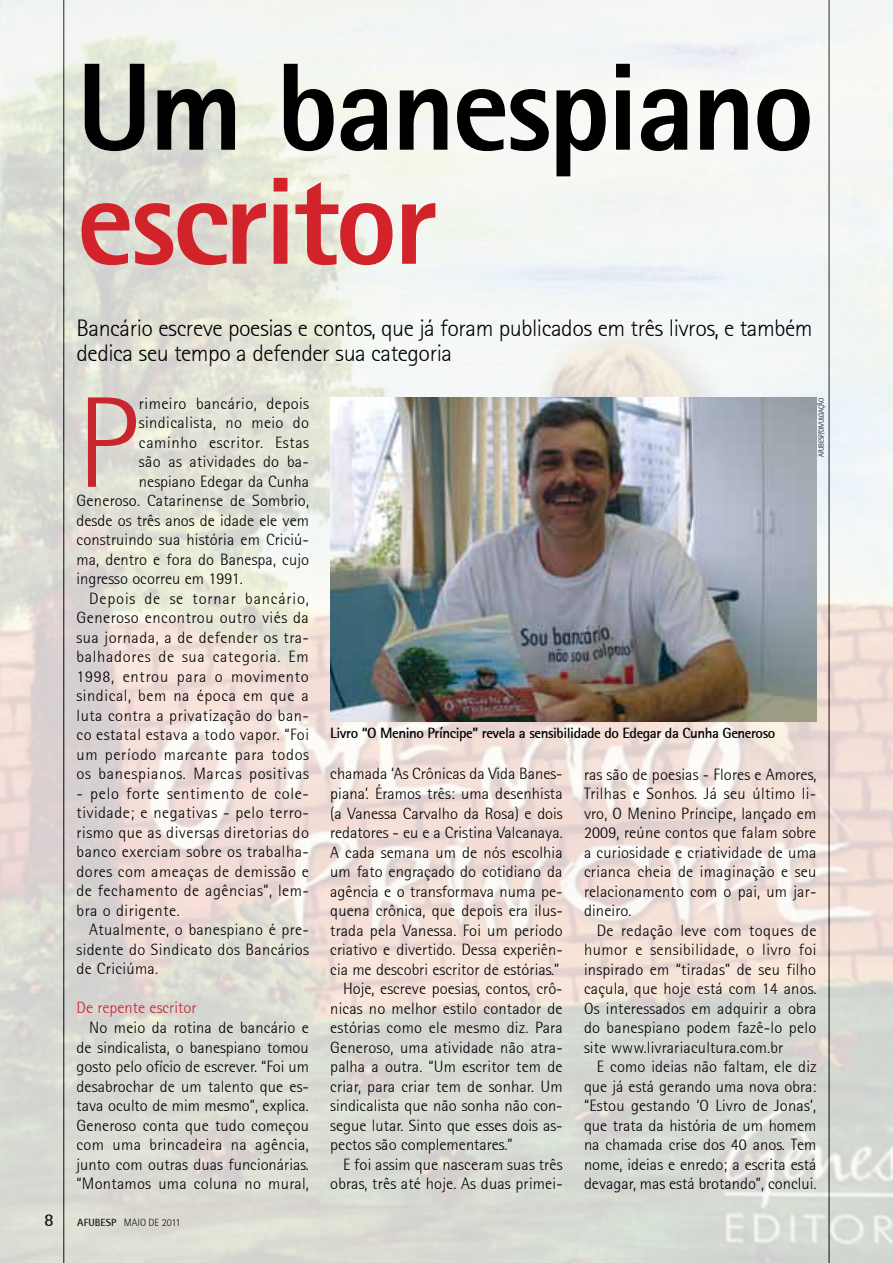
<style>
.page{position:relative;width:893px;height:1263px;background:#fff}
.page>*{position:absolute;margin:0;border:0;box-sizing:border-box;transform-origin:0 0}
.t1{font:300 129.6px "Rotis Semi Sans 45";color:#c9252c}
.t2{font:800 124.5px "Rotis Sans Serif 75";letter-spacing:-.03em;color:#000}
.t3{font:800 124.5px "Rotis Sans Serif 75";letter-spacing:-.03em;color:#d2232a}
.t4{font:300 24px/25.5px "Rotis Sans Serif 45";letter-spacing:-.02em;color:#000}
.t5{font:700 18px "Rotis Sans Serif 65";color:#000}
.t6{font:300 16.5px/19.5px "Rotis Semi Sans 45";letter-spacing:.01em;color:#000;text-align:justify}
.t7{font:300 16.5px "Rotis Semi Sans 45";letter-spacing:.03em;color:#000}
.t8{font:300 16.5px "Rotis Semi Sans 45";letter-spacing:.04em;color:#000}
.t9{font:300 16.5px "Rotis Semi Sans 45";letter-spacing:.05em;color:#000}
.t10{font:300 16.5px "Rotis Semi Sans 45";letter-spacing:.045em;color:#000}
.t11{font:300 16.5px "Rotis Semi Sans 45";letter-spacing:.035em;color:#000}
.t12{font:300 16.5px "Rotis Semi Sans 45";color:#c9252c}
.t13{font:700 15px "Rotis Sans Serif 65";letter-spacing:-.03em;color:#000}
.t14{font:300 10.5px "Rotis Sans Serif 45";color:#000}
.t15{font:300 7.5px "Rotis Sans Serif 45";letter-spacing:-.05em;color:#000}
.s1{font-family:"Rotis Sans Serif 65";font-weight:700}
</style>
<div class="page">
<img style="left:0;top:0;width:893px;height:1263px">
<img style="left:330px;top:398px;width:486px;height:324px">
<h2 class="t2" style="left:77px;top:28px;width:740px">Um banespiano</h2>
<h2 class="t3" style="left:77px;top:142px;width:363px">escritor</h2>
<h3 class="t4" style="left:77px;top:315px;width:737px">Bancário escreve poesias e contos, que já foram publicados em três livros, e também dedica seu tempo a defender sua categoria</h3>
<h1 class="t1" style="left:77px;top:369px;width:64px">P</h1>
<p class="t6" style="left:139px;top:393px;width:172px">rimeiro bancário, depois</p>
<p class="t6" style="left:139px;top:413px;width:172px">sindicalista, no meio do</p>
<p class="t8" style="left:139px;top:433px;width:172px">caminho escritor. Estas</p>
<p class="t6" style="left:139px;top:452px;width:171px">são as atividades do ba-</p>
<p class="t6" style="left:139px;top:471px;width:172px">nespiano Edegar da Cunha</p>
<p class="t6" style="left:77px;top:491px;width:234px">Generoso. Catarinense de Sombrio,</p>
<p class="t6" style="left:77px;top:510px;width:234px">desde os três anos de idade ele vem</p>
<p class="t6" style="left:77px;top:530px;width:234px">construindo sua história em Criciú-</p>
<p class="t6" style="left:77px;top:549px;width:234px">ma, dentro e fora do Banespa, cujo</p>
<p class="t6" style="left:77px;top:569px;width:168px">ingresso ocorreu em 1991.</p>
<p class="t9" style="left:89px;top:589px;width:221px">Depois de se tornar bancário,</p>
<p class="t7" style="left:77px;top:608px;width:234px">Generoso encontrou outro viés da</p>
<p class="t7" style="left:77px;top:628px;width:234px">sua jornada, a de defender os tra-</p>
<p class="t8" style="left:77px;top:647px;width:234px">balhadores de sua categoria. Em</p>
<p class="t10" style="left:77px;top:667px;width:234px">1998, entrou para o movimento</p>
<p class="t11" style="left:77px;top:686px;width:234px">sindical, bem na época em que a</p>
<p class="t7" style="left:77px;top:706px;width:234px">luta contra a privatização do ban-</p>
<p class="t7" style="left:77px;top:725px;width:234px">co estatal estava a todo vapor. “Foi</p>
<p class="t8" style="left:77px;top:745px;width:234px">um período marcante para todos</p>
<p class="t8" style="left:77px;top:764px;width:234px">os banespianos. Marcas positivas</p>
<p class="t6" style="left:77px;top:784px;width:234px">- pelo forte sentimento de cole&shy;tividade; e negativas - pelo terro&shy;rismo que as diversas diretorias do banco exerciam sobre os trabalha&shy;dores com ameaças de demissão e de fechamento de agências”, lem&shy;bra o dirigente.</p>
<p class="t6" style="left:77px;top:920px;width:234px;text-indent:13px">Atualmente, o banespiano é pre&shy;sidente do Sindicato dos Bancários de Criciúma.</p>
<p class="t12" style="left:77px;top:998px;width:122px">De repente escritor</p>
<p class="t6" style="left:77px;top:1018px;width:234px;text-indent:13px">No meio da rotina de bancário e de sindicalista, o banespiano tomou gosto pelo ofício de escrever. “Foi um desabrochar de um talento que es&shy;tava oculto de mim mesmo”, explica.<br>Generoso conta que tudo começou com uma brincadeira na agência, junto com outras duas funcionárias. “Montamos uma coluna no mural,</p>
<p class="t5" style="left:44px;top:1208px;width:11px">8</p>
<p class="t14" style="left:77px;top:1216px;width:105px"><span class="s1">Afubesp</span> maio de 2011</p>
<p class="t15" style="left:817px;top:457px;width:61px;rotate:-90deg">Afubesp/divulgação</p>
<p class="t13" style="left:330px;top:723px;width:446px">Livro “O Menino Príncipe” revela a sensibilidade do Edegar da Cunha Generoso</p>
<p class="t6" style="left:330px;top:764px;width:234px">chamada ‘As Crônicas da Vida Banes-</p>
<p class="t6" style="left:330px;top:784px;width:234px">piana’. Éramos três: uma desenhista</p>
<p class="t6" style="left:330px;top:803px;width:234px">(a Vanessa Carvalho da Rosa) e dois</p>
<p class="t6" style="left:330px;top:823px;width:234px">redatores - eu e a Cristina Valcanaya.</p>
<p class="t6" style="left:330px;top:842px;width:234px">A cada semana um de nós escolhia</p>
<p class="t6" style="left:330px;top:862px;width:234px">um fato engraçado do cotidiano da</p>
<p class="t6" style="left:330px;top:881px;width:234px">agência e o transformava numa pe-</p>
<p class="t6" style="left:330px;top:901px;width:234px">quena crônica, que depois era ilus-</p>
<p class="t6" style="left:330px;top:920px;width:234px">trada pela Vanessa. Foi um período</p>
<p class="t6" style="left:330px;top:940px;width:234px">criativo e divertido. Dessa experiên-</p>
<p class="t6" style="left:330px;top:959px;width:231px">cia me descobri escritor de estórias.”</p>
<p class="t6" style="left:343px;top:979px;width:221px">Hoje, escreve poesias, contos, crô-</p>
<p class="t6" style="left:330px;top:998px;width:234px">nicas no melhor estilo contador de</p>
<p class="t6" style="left:330px;top:1018px;width:234px">estórias como ele mesmo diz. Para</p>
<p class="t6" style="left:330px;top:1037px;width:234px">Generoso, uma atividade não atra-</p>
<p class="t6" style="left:330px;top:1057px;width:234px">palha a outra. “Um escritor tem de</p>
<p class="t6" style="left:330px;top:1076px;width:234px">criar, para criar tem de sonhar. Um</p>
<p class="t6" style="left:330px;top:1096px;width:234px">sindicalista que não sonha não con-</p>
<p class="t6" style="left:330px;top:1115px;width:234px">segue lutar. Sinto que esses dois as-</p>
<p class="t6" style="left:330px;top:1135px;width:184px">pectos são complementares.”</p>
<p class="t6" style="left:343px;top:1154px;width:221px">E foi assim que nasceram suas três</p>
<p class="t6" style="left:330px;top:1174px;width:234px">obras, três até hoje. As duas primei-</p>
<p class="t6" style="left:584px;top:764px;width:234px">ras são de poesias - Flores e Amores, Trilhas e Sonhos. Já seu último li&shy;vro, O Menino Príncipe, lançado em 2009, reúne contos que falam sobre a curiosidade e criatividade de uma crianca cheia de imaginação e seu relacionamento com o pai, um jar&shy;dineiro.</p>
<p class="t6" style="left:584px;top:920px;width:234px;text-indent:13px">De redação leve com toques de humor e sensibilidade, o livro foi inspirado em “tiradas” de seu filho caçula, que hoje está com 14 anos.<br>Os interessados em adquirir a obra do banespiano podem fazê-lo pelo site www.livrariacultura.com.br</p>
<p class="t6" style="left:584px;top:1057px;width:234px;text-indent:13px">E como ideias não faltam, ele diz que já está gerando uma nova obra: “Estou gestando ‘O Livro de Jonas’, que trata da história de um homem na chamada crise dos 40 anos. Tem nome, ideias e enredo; a escrita está devagar, mas está brotando”, conclui.</p>
</div>
